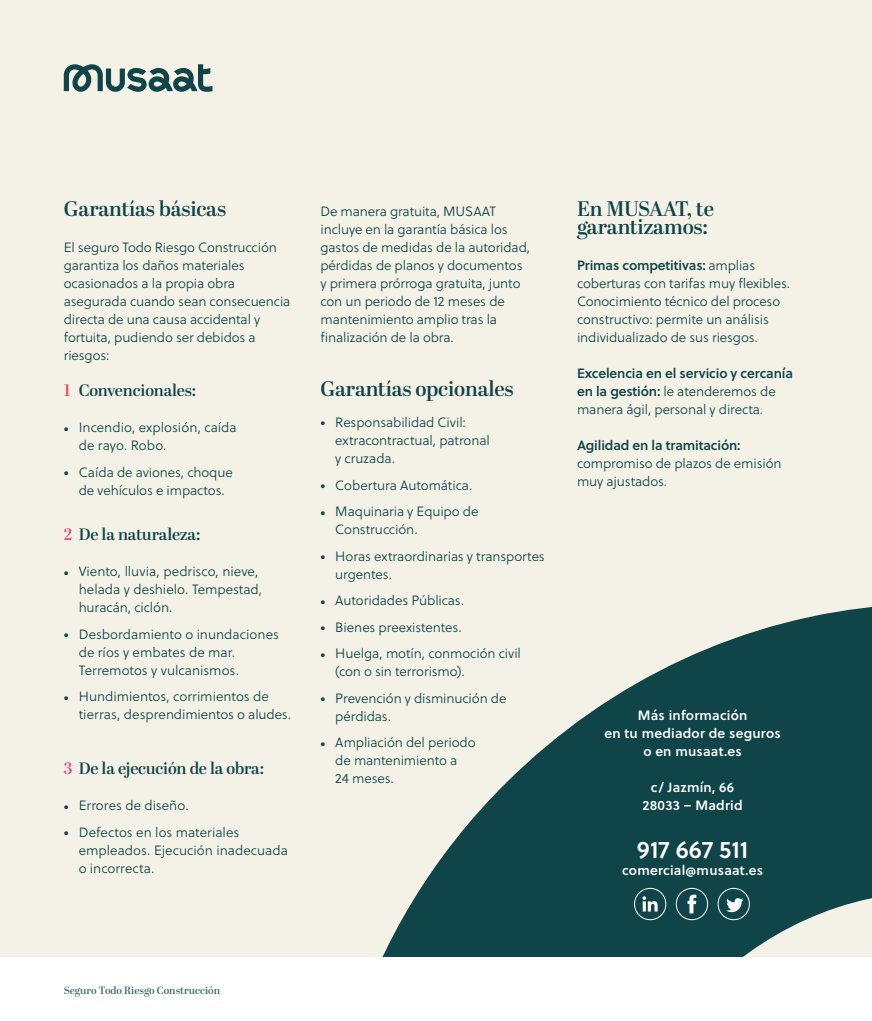
<style>
.page{position:relative;width:872px;height:1021px;background:#fff}
.page>*{position:absolute;margin:0;border:0;box-sizing:border-box;transform-origin:0 0}
.t1{font:600 23.85px "Soleil";color:#fff}
.t2{font:600 21px/18px "Abril Display";letter-spacing:-.01em;color:#0f4449}
.t3{font:600 16.5px "Abril Display";letter-spacing:-.01em;color:#0f4449}
.t4{font:13.5px/18px "Soleil Lt";letter-spacing:-.01em;color:#0f4449}
.t5{font:600 13.5px/18px "Soleil";letter-spacing:.015em;color:#fff;text-align:center}
.t6{font:600 13.5px "Soleil";letter-spacing:-.01em;color:#0f4449}
.t7{font:600 10.5px "Abril Display";color:#416469}
.s1{color:#ef466d}
.s2{font-size:16.5px}
.s3{font-family:"Soleil Lt";font-weight:400}
.s4{font-family:"Soleil";font-weight:600}
</style>
<div class="page">
<div style="left:0;top:0;width:872px;height:965px;background:#f4f2e7"></div>
<svg style="left:382px;top:607px;width:490px;height:350px;fill:#0f4449"></svg>
<div style="left:0;top:957px;width:872px;height:63px;background:#fff"></div>
<svg style="left:64px;top:64px;width:148px;height:28px"></svg>
<svg style="left:642px;top:896px;width:15px;height:15px"></svg>
<div style="left:634px;top:888px;width:32px;height:32px;border:1px solid #fff;border-radius:50%"></div>
<svg style="left:687px;top:894px;width:9px;height:19px"></svg>
<div style="left:676px;top:888px;width:32px;height:32px;border:1px solid #fff;border-radius:50%"></div>
<svg style="left:726px;top:898px;width:17px;height:14px"></svg>
<div style="left:717px;top:888px;width:32px;height:32px;border:1px solid #fff;border-radius:50%"></div>
<h2 class="t2" style="left:64px;top:201px;width:164px">Garantías básicas</h2>
<p class="t4" style="left:64px;top:239px;width:228px">El seguro Todo Riesgo Construcción garantiza los daños materiales ocasionados a la propia obra asegurada cuando sean consecuencia directa de una causa accidental y fortuita, pudiendo ser debidos a riesgos:</p>
<p class="t3" style="left:64px;top:379px;width:134px"><span class="s1">1</span> Convencionales:</p>
<p class="t4" style="left:79px;top:419px;width:159px;text-indent:-15px"><span class="s2">•</span> Incendio, explosión, caída de rayo. Robo.</p>
<p class="t4" style="left:64px;top:463px;width:170px;text-align:center"><span class="s2">•</span> Caída de aviones, choque de vehículos e impactos.</p>
<p class="t3" style="left:64px;top:523px;width:138px"><span class="s1">2</span> De la naturaleza:</p>
<p class="t4" style="left:79px;top:563px;width:185px;text-indent:-15px"><span class="s2">•</span> Viento, lluvia, pedrisco, nieve, helada y deshielo. Tempestad, huracán, ciclón.</p>
<p class="t4" style="left:79px;top:625px;width:202px;text-indent:-15px"><span class="s2">•</span> Desbordamiento o inundaciones de ríos y embates de mar.<br>Terremotos y vulcanismos.</p>
<p class="t4" style="left:79px;top:688px;width:214px;text-indent:-15px"><span class="s2">•</span> Hundimientos, corrimientos de tierras, desprendimientos o aludes.</p>
<p class="t3" style="left:64px;top:757px;width:202px"><span class="s1">3</span> De la ejecución de la obra:</p>
<p class="t4" style="left:64px;top:797px;width:126px"><span class="s2">•</span> Errores de diseño.</p>
<p class="t4" style="left:79px;top:823px;width:211px;text-indent:-15px"><span class="s2">•</span> Defectos en los materiales empleados. Ejecución inadecuada o incorrecta.</p>
<p class="t4" style="left:320px;top:203px;width:211px">De manera gratuita, MUSAAT incluye en la garantía básica los gastos de medidas de la autoridad, pérdidas de planos y documentos y primera prórroga gratuita, junto con un periodo de 12 meses de mantenimiento amplio tras la finalización de la obra.</p>
<h2 class="t2" style="left:320px;top:381px;width:195px">Garantías opcionales</h2>
<p class="t4" style="left:335px;top:414px;width:156px;text-indent:-15px"><span class="s2">•</span> Responsabilidad Civil: extracontractual, patronal y cruzada.</p>
<p class="t4" style="left:320px;top:476px;width:154px"><span class="s2">•</span> Cobertura Automática.</p>
<p class="t4" style="left:335px;top:503px;width:145px;text-indent:-15px"><span class="s2">•</span> Maquinaria y Equipo de<br>Construcción.</p>
<p class="t4" style="left:335px;top:547px;width:211px;text-indent:-15px"><span class="s2">•</span> Horas extraordinarias y transportes urgentes.</p>
<p class="t4" style="left:320px;top:592px;width:145px"><span class="s2">•</span> Autoridades Públicas.</p>
<p class="t4" style="left:320px;top:618px;width:143px"><span class="s2">•</span> Bienes preexistentes.</p>
<p class="t4" style="left:335px;top:645px;width:187px;text-indent:-15px"><span class="s2">•</span> Huelga, motín, conmoción civil (con o sin terrorismo).</p>
<p class="t4" style="left:335px;top:689px;width:173px;text-indent:-15px"><span class="s2">•</span> Prevención y disminución de pérdidas.</p>
<p class="t4" style="left:335px;top:734px;width:142px;text-indent:-15px"><span class="s2">•</span> Ampliación del periodo de mantenimiento a<br>24 meses.</p>
<h2 class="t2" style="left:577px;top:201px;width:138px">En MUSAAT, te garantizamos:</h2>
<p class="t6" style="left:577px;top:255px;width:180px">Primas competitivas: <span class="s3">amplias</span></p>
<p class="t4" style="left:577px;top:275px;width:215px">coberturas con tarifas muy flexibles.<br>Conocimiento técnico del proceso constructivo: permite un análisis individualizado de sus riesgos.</p>
<p class="t6" style="left:577px;top:363px;width:217px">Excelencia en el servicio y cercanía</p>
<p class="t4" style="left:577px;top:383px;width:200px"><span class="s4">en la gestión:</span> le atenderemos de manera ágil, personal y directa.</p>
<p class="t6" style="left:577px;top:435px;width:165px">Agilidad en la tramitación:</p>
<p class="t4" style="left:577px;top:455px;width:206px">compromiso de plazos de emisión muy ajustados.</p>
<p class="t5" style="left:604px;top:706px;width:178px">Más información<br>en tu mediador de seguros o en musaat.es</p>
<p class="t5" style="left:642px;top:778px;width:102px">c/ Jazmín, 66<br>28033 – Madrid</p>
<h1 class="t1" style="left:637px;top:831px;width:113px">917 667 511</h1>
<p class="t5" style="left:622px;top:860px;width:143px">comercial@musaat.es</p>
<p class="t7" style="left:64px;top:983px;width:158px">Seguro Todo Riesgo Construcción</p>
</div>
